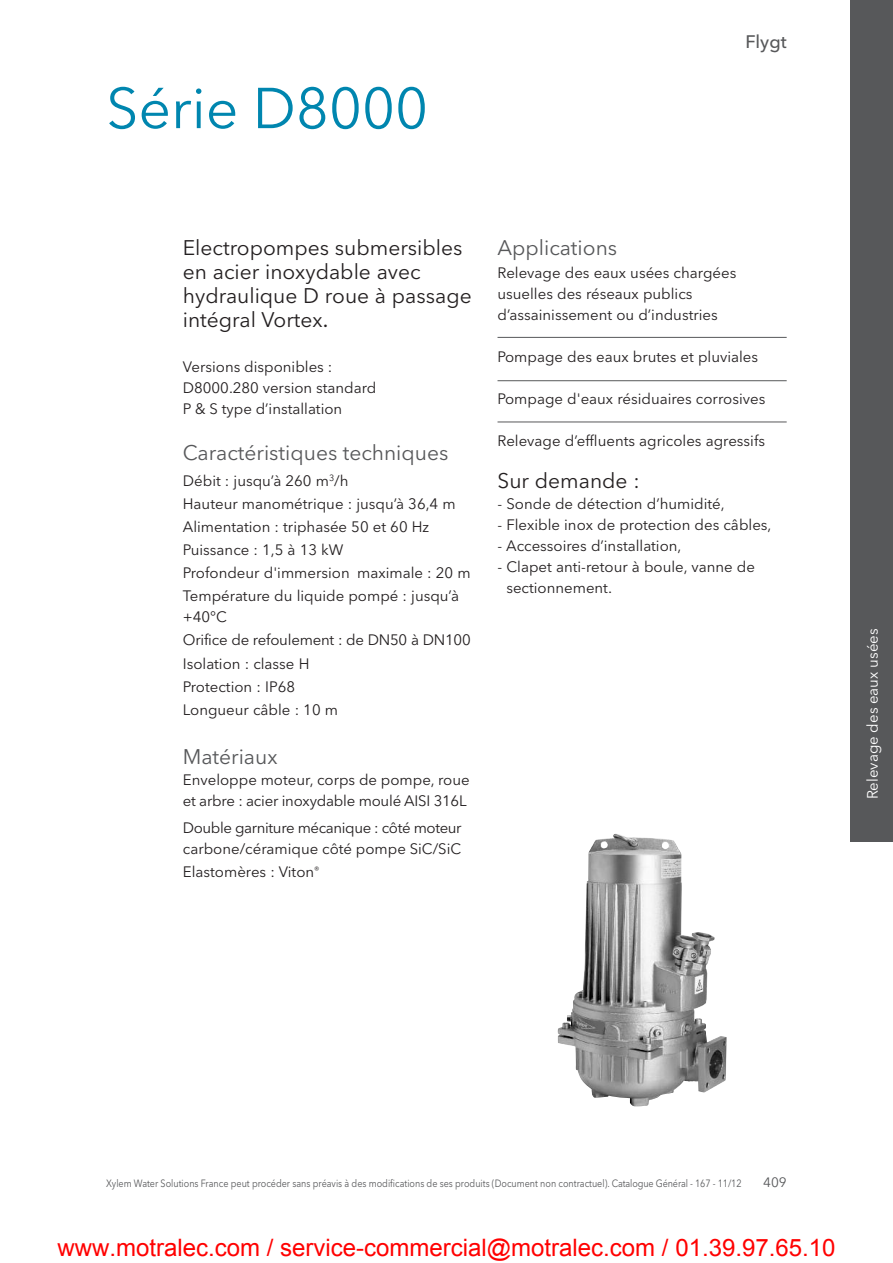
<style>
.page{position:relative;width:893px;height:1263px;background:#fff}
.page>*{position:absolute;margin:0;border:0;box-sizing:border-box;transform-origin:0 0}
.t1{font:57px "Avenir Next LT Pro";color:#0086af}
.t2{font:24px "Arial";color:#f00}
.t3{font:21px/24px "Avenir Next LT Pro";color:#231f20}
.t4{font:21px "Avenir Next LT Pro";color:#57585a}
.t5{font:500 18px "Avenir Next LT Pro";color:#57585a}
.t6{font:15px/23.1px "Avenir Next LT Pro";color:#231f20}
.t7{font:15px/21px "Avenir Next LT Pro";letter-spacing:-.025em;color:#231f20}
.t8{font:15px "Avenir Next LT Pro";color:#fff}
.t9{font:13.5px "Avenir Next LT Pro";color:#57585a}
.t10{font:10.5px "Avenir Next LT Pro";color:#57585a;scale:.86 1}
.s1{font-size:24px}
</style>
<div class="page">
<div style="left:850px;top:0;width:43px;height:842px;background:#57585a"></div>
<hr style="left:497px;top:337px;width:290px;height:1px;background:#57585a">
<hr style="left:497px;top:380px;width:290px;height:1px;background:#57585a">
<img style="left:558px;top:833px;width:169px;height:273px">
<hr style="left:497px;top:422px;width:290px;height:1px;background:#57585a">
<h1 class="t1" style="left:106px;top:88px;width:323px">Série D8000</h1>
<p class="t5" style="left:745px;top:35px;width:43px">Flygt</p>
<h3 class="t3" style="left:183px;top:238px;width:290px">Electropompes submersibles en acier inoxydable avec hydraulique D roue à passage intégral Vortex<span class="s1">.</span></h3>
<p class="t6" style="left:183px;top:358px;width:195px;line-height:21px">Versions disponibles :<br>D8000.280 version standard<br>P &amp; S type d’installation</p>
<h3 class="t4" style="left:183px;top:445px;width:267px">Caractéristiques techniques</h3>
<p class="t6" style="left:183px;top:471px;width:289px">Débit : jusqu’à 260 m<sup>3</sup>/h<br>Hauteur manométrique : jusqu’à 36,4 m<br>Alimentation : triphasée 50 et 60 Hz<br>Puissance : 1,5 à 13 kW<br>Profondeur d'immersion maximale : 20 m<br>Température du liquide pompé : jusqu’à</p>
<p class="t6" style="left:183px;top:607px;width:289px">+40°C<br>Orifice de refoulement : de DN50 à DN100<br>Isolation : classe H<br>Protection : IP68<br>Longueur câble : 10 m</p>
<h3 class="t4" style="left:183px;top:749px;width:96px">Matériaux</h3>
<p class="t6" style="left:183px;top:771px;width:288px;line-height:21px">Enveloppe moteur, corps de pompe, roue et arbre : acier inoxydable moulé AISI 316L</p>
<p class="t7" style="left:183px;top:819px;width:280px">Double garniture mécanique : côté moteur carbone/céramique côté pompe SiC/SiC</p>
<p class="t6" style="left:183px;top:862px;width:138px">Elastomères : Viton<sup>®</sup></p>
<h3 class="t4" style="left:497px;top:240px;width:121px">Applications</h3>
<p class="t6" style="left:497px;top:264px;width:240px;line-height:21px">Relevage des eaux usées chargées usuelles des réseaux publics d’assainissement ou d’industries</p>
<p class="t6" style="left:497px;top:347px;width:262px">Pompage des eaux brutes et pluviales</p>
<p class="t6" style="left:497px;top:389px;width:269px">Pompage d'eaux résiduaires corrosives</p>
<p class="t6" style="left:497px;top:431px;width:269px">Relevage d’effluents agricoles agressifs</p>
<h3 class="t3" style="left:497px;top:471px;width:144px">Sur demande :</h3>
<p class="t6" style="left:497px;top:494px;width:229px">- Sonde de détection d’humidité,</p>
<p class="t6" style="left:497px;top:515px;width:275px">- Flexible inox de protection des câbles,</p>
<p class="t6" style="left:497px;top:536px;width:185px">- Accessoires d’installation,</p>
<p class="t6" style="left:506px;top:558px;width:250px;line-height:21px;text-indent:-9px">- Clapet anti-retour à boule, vanne de sectionnement.</p>
<p class="t8" style="left:867px;top:799px;width:172px;rotate:-90deg">Relevage des eaux usées</p>
<p class="t10" style="left:106px;top:1179px;width:740px">Xylem Water Solutions France peut procéder sans préavis à des modifications de ses produits (Document non contractuel). Catalogue Général - 167 - 11/12</p>
<p class="t9" style="left:763px;top:1178px;width:25px">409</p>
<h2 class="t2" style="left:58px;top:1239px;width:779px">www.motralec.com / service-commercial@motralec.com / 01.39.97.65.10</h2>
</div>
